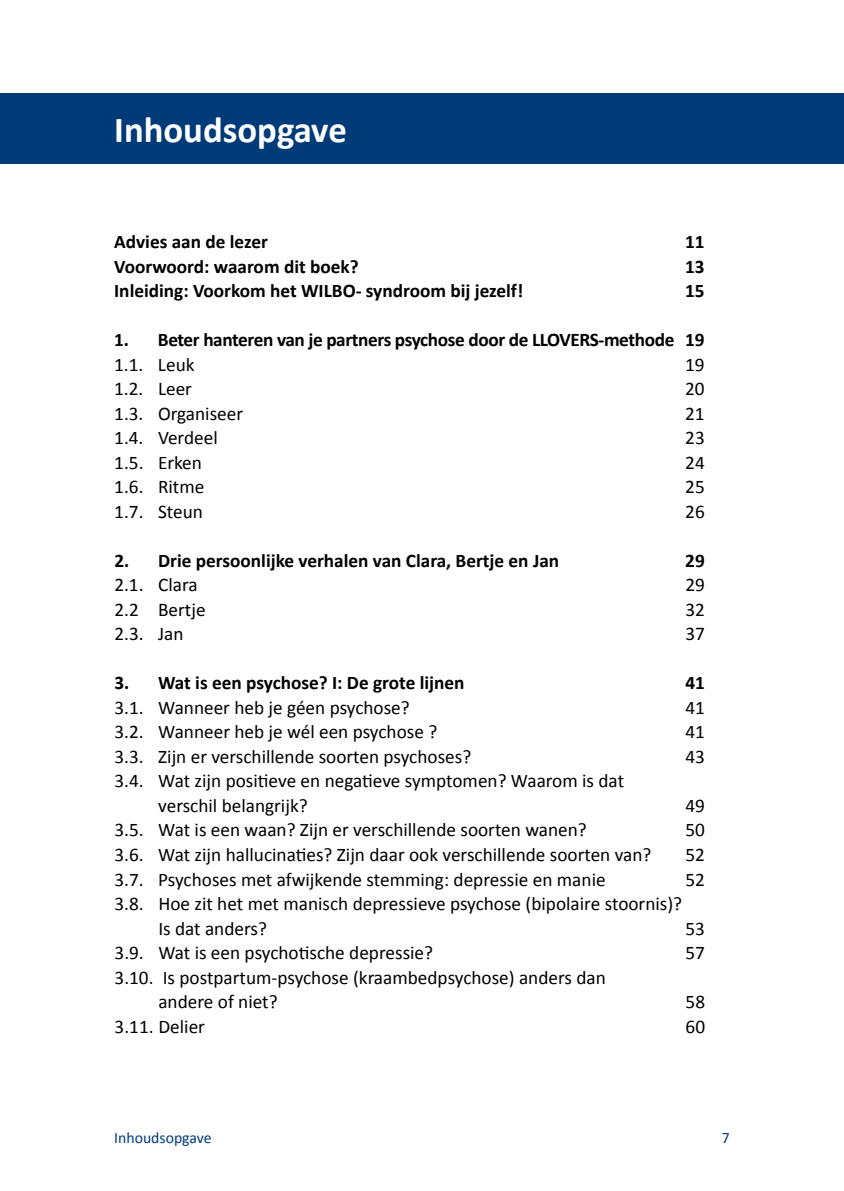
<style>
.page{position:relative;width:844px;height:1191px;background:#fff}
.page>*{position:absolute;margin:0;border:0;box-sizing:border-box;transform-origin:0 0}
.t1{font:700 36.75px "Calibri";color:#fff}
.t2{font:19.25px/24.5px "Calibri";color:#000}
.t3{font:700 19.25px "Calibri";color:#000}
.t4{font:700 19.25px "Calibri";letter-spacing:-.02em;color:#000}
.t5{font:19.25px "Calibri 2";color:#000}
.t6{font:15.75px "Calibri";color:#003b79}
.t7{font:15.75px "Calibri 2";color:#003b79}
</style>
<div class="page">
<div style="left:0;top:93px;width:843px;height:71px;background:#003b79"></div>
<h1 class="t1" style="left:114px;top:107px;width:234px">Inhoudsopgave</h1>
<p class="t3" style="left:114px;top:230px;width:155px">Advies aan de lezer</p>
<p class="t3" style="left:685px;top:230px;width:21px">11</p>
<p class="t3" style="left:114px;top:254px;width:246px">Voorwoord: waarom dit boek?</p>
<p class="t3" style="left:685px;top:254px;width:21px">13</p>
<p class="t3" style="left:114px;top:279px;width:410px">Inleiding: Voorkom het WILBO- syndroom bij jezelf!</p>
<p class="t3" style="left:685px;top:279px;width:21px">15</p>
<p class="t4" style="left:114px;top:328px;width:592px">1. Beter hanteren van je partners psychose door de LLOVERS-methode 19</p>
<p class="t2" style="left:114px;top:351px;width:82px">1.1. Leuk</p>
<p class="t2" style="left:685px;top:351px;width:21px">19</p>
<p class="t5" style="left:114px;top:377px;width:79px">1.2. Leer</p>
<p class="t5" style="left:685px;top:377px;width:21px">20</p>
<p class="t2" style="left:114px;top:400px;width:130px">1.3. Organiseer</p>
<p class="t2" style="left:685px;top:400px;width:21px">21</p>
<p class="t2" style="left:114px;top:425px;width:105px">1.4. Verdeel</p>
<p class="t2" style="left:685px;top:425px;width:21px">23</p>
<p class="t2" style="left:114px;top:449px;width:89px">1.5. Erken</p>
<p class="t2" style="left:685px;top:449px;width:21px">24</p>
<p class="t2" style="left:114px;top:474px;width:92px">1.6. Ritme</p>
<p class="t2" style="left:685px;top:474px;width:21px">25</p>
<p class="t2" style="left:114px;top:498px;width:90px">1.7. Steun</p>
<p class="t2" style="left:685px;top:498px;width:21px">26</p>
<p class="t3" style="left:114px;top:548px;width:446px">2. Drie persoonlijke verhalen van Clara, Bertje en Jan</p>
<p class="t3" style="left:685px;top:548px;width:21px">29</p>
<p class="t2" style="left:114px;top:572px;width:85px">2.1. Clara</p>
<p class="t2" style="left:685px;top:572px;width:21px">29</p>
<p class="t5" style="left:114px;top:597px;width:93px">2.2 Bertje</p>
<p class="t5" style="left:685px;top:597px;width:21px">32</p>
<p class="t5" style="left:114px;top:622px;width:71px">2.3. Jan</p>
<p class="t5" style="left:685px;top:622px;width:21px">37</p>
<p class="t3" style="left:114px;top:671px;width:351px">3. Wat is een psychose? I: De grote lijnen</p>
<p class="t3" style="left:685px;top:671px;width:21px">41</p>
<p class="t2" style="left:114px;top:694px;width:297px">3.1. Wanneer heb je géen psychose?</p>
<p class="t2" style="left:685px;top:694px;width:21px">41</p>
<p class="t2" style="left:114px;top:719px;width:324px">3.2. Wanneer heb je wél een psychose ?</p>
<p class="t2" style="left:685px;top:719px;width:21px">41</p>
<p class="t2" style="left:114px;top:743px;width:358px">3.3. Zijn er verschillende soorten psychoses?</p>
<p class="t2" style="left:685px;top:743px;width:21px">43</p>
<p class="t2" style="left:158px;top:768px;width:467px;text-indent:-44px">3.4. Wat zijn positieve en negatieve symptomen? Waarom is dat verschil belangrijk?</p>
<p class="t2" style="left:685px;top:792px;width:21px">49</p>
<p class="t2" style="left:114px;top:817px;width:474px">3.5. Wat is een waan? Zijn er verschillende soorten wanen?</p>
<p class="t2" style="left:685px;top:817px;width:21px">50</p>
<p class="t2" style="left:114px;top:841px;width:538px">3.6. Wat zijn hallucinaties? Zijn daar ook verschillende soorten van?</p>
<p class="t2" style="left:685px;top:841px;width:21px">52</p>
<p class="t2" style="left:114px;top:866px;width:492px">3.7. Psychoses met afwijkende stemming: depressie en manie</p>
<p class="t2" style="left:685px;top:866px;width:21px">52</p>
<p class="t2" style="left:158px;top:890px;width:525px;text-indent:-44px">3.8. Hoe zit het met manisch depressieve psychose (bipolaire stoornis)?<br>Is dat anders?</p>
<p class="t2" style="left:685px;top:915px;width:21px">53</p>
<p class="t2" style="left:114px;top:939px;width:320px">3.9. Wat is een psychotische depressie?</p>
<p class="t2" style="left:685px;top:939px;width:21px">57</p>
<p class="t2" style="left:158px;top:964px;width:449px;text-indent:-44px">3.10. Is postpartum-psychose (kraambedpsychose) anders dan andere of niet?</p>
<p class="t2" style="left:685px;top:988px;width:21px">58</p>
<p class="t2" style="left:115px;top:1013px;width:92px">3.11. Delier</p>
<p class="t2" style="left:685px;top:1013px;width:21px">60</p>
<p class="t6" style="left:114px;top:1128px;width:99px">Inhoudsopgave</p>
<p class="t7" style="left:721px;top:1128px;width:9px">7</p>
</div>
